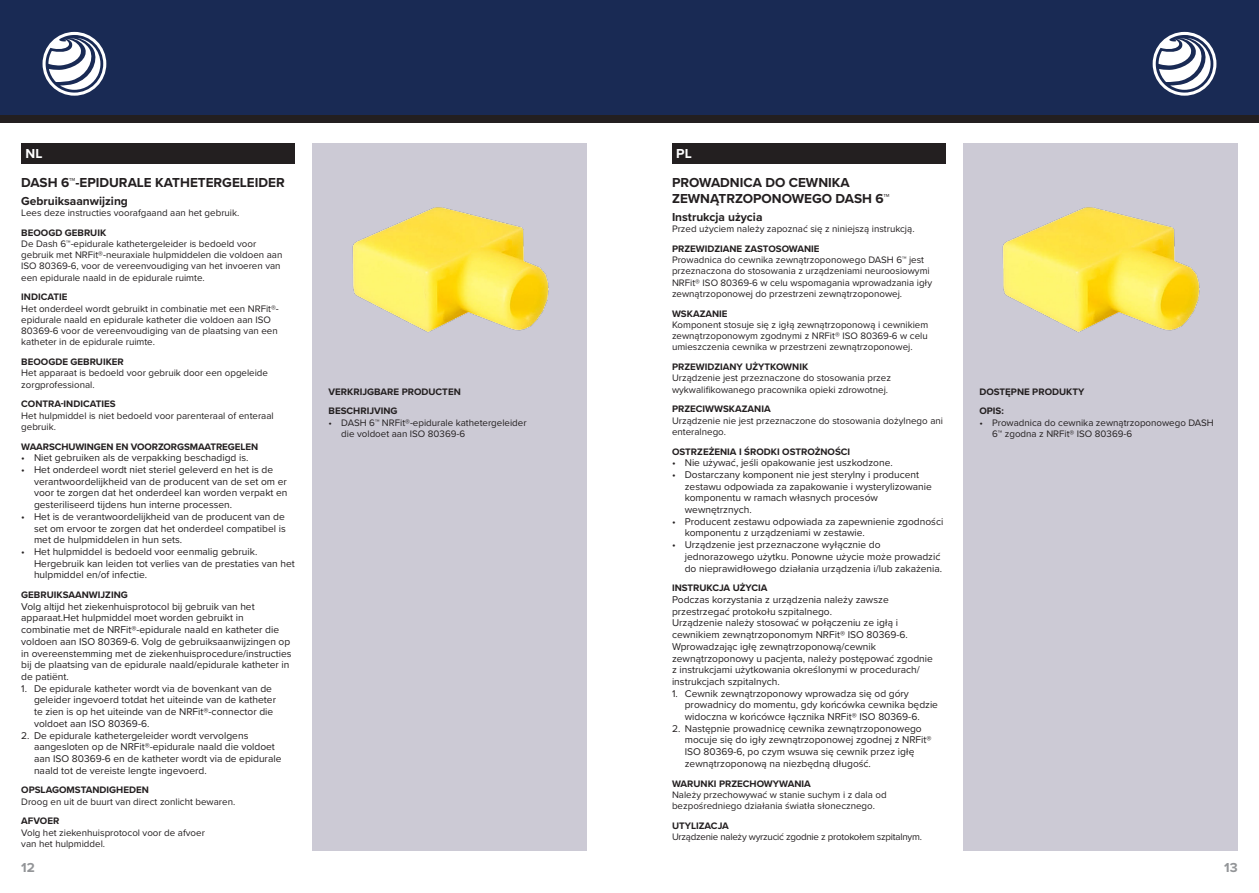
<style>
.page{position:relative;width:1259px;height:893px;background:#fff}
.page>*{position:absolute;margin:0;border:0;box-sizing:border-box;transform-origin:0 0}
.t1{font:700 13.5px/16.2px "Proxima Nova";color:#231f20}
.t2{font:700 13.5px "Proxima Nova";color:#939598}
.t3{font:700 13.5px "Proxima Nova";color:#fff}
.t4{font:700 12px "Proxima Nova";color:#231f20}
.t5{font:10.2px/11.7px "Proxima Nova";color:#231f20}
.t6{font:9.75px/11.2px "Proxima Nova";color:#231f20}
.t7{font:700 9.75px/19.8px "Proxima Nova";color:#231f20}
.t8{font:9.75px "Proxima Nova";letter-spacing:-.025em;color:#231f20}
</style>
<div class="page">
<div style="left:0;top:0;width:1259px;height:115px;background:#192a54"></div>
<div style="left:0;top:115px;width:1259px;height:7px;background:#231f20"></div>
<svg style="left:43px;top:32px;width:63px;height:64px"></svg>
<svg style="left:1152px;top:32px;width:64px;height:64px"></svg>
<div style="left:21px;top:144px;width:274px;height:20px;background:#231f20"></div>
<div style="left:313px;top:143px;width:274px;height:708px;background:#cccad5"></div>
<div style="left:672px;top:144px;width:274px;height:20px;background:#231f20"></div>
<div style="left:963px;top:143px;width:274px;height:708px;background:#cccad5"></div>
<img style="left:352px;top:207px;width:197px;height:126px">
<img style="left:1002px;top:207px;width:198px;height:126px">
<h1 class="t3" style="left:26px;top:144px;width:18px">NL</h1>
<h1 class="t1" style="left:21px;top:174px;width:265px">DASH 6™-EPIDURALE KATHETERGELEIDER</h1>
<p class="t4" style="left:21px;top:192px;width:108px">Gebruiksaanwijzing</p>
<p class="t6" style="left:21px;top:207px;width:220px">Lees deze instructies voorafgaand aan het gebruik.</p>
<p class="t7" style="left:21px;top:222px;width:86px">BEOOGD GEBRUIK</p>
<p class="t6" style="left:21px;top:238px;width:263px">De Dash 6™-epidurale kathetergeleider is bedoeld voor gebruik met NRFit®-neuraxiale hulpmiddelen die voldoen aan ISO 80369‑6, voor de vereenvoudiging van het invoeren van een epidurale naald in de epidurale ruimte.</p>
<p class="t7" style="left:21px;top:287px;width:48px">INDICATIE</p>
<p class="t6" style="left:21px;top:302px;width:258px">Het onderdeel wordt gebruikt in combinatie met een NRFit®- epidurale naald en epidurale katheter die voldoen aan ISO 80369-6 voor de vereenvoudiging van de plaatsing van een katheter in de epidurale ruimte.</p>
<p class="t7" style="left:21px;top:352px;width:104px">BEOOGDE GEBRUIKER</p>
<p class="t6" style="left:21px;top:367px;width:248px">Het apparaat is bedoeld voor gebruik door een opgeleide zorgprofessional.</p>
<p class="t7" style="left:21px;top:394px;width:96px">CONTRA-INDICATIES</p>
<p class="t6" style="left:21px;top:409px;width:254px">Het hulpmiddel is niet bedoeld voor parenteraal of enteraal gebruik.</p>
<p class="t7" style="left:21px;top:436px;width:238px">WAARSCHUWINGEN EN VOORZORGSMAATREGELEN</p>
<p class="t5" style="left:21px;top:452px;width:229px">• Niet gebruiken als de verpakking beschadigd is.</p>
<p class="t5" style="left:34px;top:463px;width:255px;text-indent:-13px">• Het onderdeel wordt niet steriel geleverd en het is de verantwoordelijkheid van de producent van de set om er voor te zorgen dat het onderdeel kan worden verpakt en gesteriliseerd tijdens hun interne processen.</p>
<p class="t5" style="left:34px;top:510px;width:253px;text-align:justify;text-indent:-13px">• Het is de verantwoordelijkheid van de producent van de set om ervoor te zorgen dat het onderdeel compatibel is met de hulpmiddelen in hun sets.</p>
<p class="t5" style="left:34px;top:545px;width:262px;text-indent:-13px">• Het hulpmiddel is bedoeld voor eenmalig gebruik.<br>Hergebruik kan leiden tot verlies van de prestaties van het hulpmiddel en/of infectie.</p>
<p class="t7" style="left:21px;top:585px;width:108px">GEBRUIKSAANWIJZING</p>
<p class="t5" style="left:21px;top:600px;width:272px">Volg altijd het ziekenhuisprotocol bij gebruik van het apparaat.Het hulpmiddel moet worden gebruikt in combinatie met de NRFit®-epidurale naald en katheter die voldoen aan ISO 80369-6. Volg de gebruiksaanwijzingen op in overeenstemming met de ziekenhuisprocedure/instructies bij de plaatsing van de epidurale naald/epidurale katheter in de patiënt.</p>
<p class="t5" style="left:34px;top:682px;width:243px;text-indent:-13px">1. De epidurale katheter wordt via de bovenkant van de geleider ingevoerd totdat het uiteinde van de katheter te zien is op het uiteinde van de NRFit®-connector die voldoet aan ISO 80369-6.</p>
<p class="t5" style="left:34px;top:729px;width:249px;text-indent:-13px">2. De epidurale kathetergeleider wordt vervolgens aangesloten op de NRFit®-epidurale naald die voldoet aan ISO 80369-6 en de katheter wordt via de epidurale naald tot de vereiste lengte ingevoerd.</p>
<p class="t7" style="left:21px;top:780px;width:129px">OPSLAGOMSTANDIGHEDEN</p>
<p class="t6" style="left:21px;top:795px;width:215px">Droog en uit de buurt van direct zonlicht bewaren.</p>
<p class="t7" style="left:21px;top:811px;width:40px">AFVOER</p>
<p class="t6" style="left:21px;top:826px;width:185px">Volg het ziekenhuisprotocol voor de afvoer van het hulpmiddel.</p>
<p class="t7" style="left:328px;top:381px;width:134px">VERKRIJGBARE PRODUCTEN<br>BESCHRIJVING</p>
<p class="t6" style="left:341px;top:416px;width:187px;text-indent:-13px">• DASH 6™ NRFit®-epidurale kathetergeleider die voldoet aan ISO 80369-6</p>
<h1 class="t3" style="left:676px;top:144px;width:17px">PL</h1>
<h1 class="t1" style="left:672px;top:174px;width:219px">PROWADNICA DO CEWNIKA<br>ZEWNĄTRZOPONOWEGO DASH 6™</h1>
<p class="t4" style="left:672px;top:208px;width:92px">Instrukcja użycia</p>
<p class="t6" style="left:672px;top:223px;width:244px">Przed użyciem należy zapoznać się z niniejszą instrukcją.</p>
<p class="t7" style="left:672px;top:238px;width:149px">PRZEWIDZIANE ZASTOSOWANIE</p>
<p class="t6" style="left:672px;top:254px;width:262px">Prowadnica do cewnika zewnątrzoponowego DASH 6™ jest przeznaczona do stosowania z urządzeniami neuroosiowymi NRFit® ISO 80369‑6 w celu wspomagania wprowadzania igły zewnątrzoponowej do przestrzeni zewnątrzoponowej.</p>
<p class="t7" style="left:672px;top:303px;width:57px">WSKAZANIE</p>
<p class="t6" style="left:672px;top:318px;width:258px;text-align:justify">Komponent stosuje się z igłą zewnątrzoponową i cewnikiem zewnątrzoponowym zgodnymi z NRFit® ISO 80369-6 w celu umieszczenia cewnika w przestrzeni zewnątrzoponowej.</p>
<p class="t7" style="left:672px;top:357px;width:138px">PRZEWIDZIANY UŻYTKOWNIK</p>
<p class="t6" style="left:672px;top:372px;width:220px">Urządzenie jest przeznaczone do stosowania przez wykwalifikowanego pracownika opieki zdrowotnej.</p>
<p class="t7" style="left:672px;top:399px;width:100px">PRZECIWWSKAZANIA</p>
<p class="t6" style="left:672px;top:414px;width:272px">Urządzenie nie jest przeznaczone do stosowania dożylnego ani enteralnego.</p>
<p class="t7" style="left:672px;top:441px;width:180px">OSTRZEŻENIA I ŚRODKI OSTROŻNOŚCI</p>
<p class="t5" style="left:672px;top:457px;width:222px">• Nie używać, jeśli opakowanie jest uszkodzone.</p>
<p class="t5" style="left:685px;top:468px;width:249px;text-indent:-13px">• Dostarczany komponent nie jest sterylny i producent zestawu odpowiada za zapakowanie i wysterylizowanie komponentu w ramach własnych procesów wewnętrznych.</p>
<p class="t5" style="left:685px;top:515px;width:260px;text-indent:-13px">• Producent zestawu odpowiada za zapewnienie zgodności komponentu z urządzeniami w zestawie.</p>
<p class="t5" style="left:685px;top:538px;width:259px;text-indent:-13px">• Urządzenie jest przeznaczone wyłącznie do jednorazowego użytku. Ponowne użycie może prowadzić do nieprawidłowego działania urządzenia i/lub zakażenia.</p>
<p class="t7" style="left:672px;top:578px;width:97px">INSTRUKCJA UŻYCIA</p>
<p class="t5" style="left:672px;top:593px;width:262px">Podczas korzystania z urządzenia należy zawsze przestrzegać protokołu szpitalnego.<br>Urządzenie należy stosować w połączeniu ze igłą i cewnikiem zewnątrzoponomym NRFit® ISO 80369-6.<br>Wprowadzając igłę zewnątrzoponową/cewnik zewnątrzoponowy u pacjenta, należy postępować zgodnie z instrukcjami użytkowania określonymi w procedurach/ instrukcjach szpitalnych.</p>
<p class="t5" style="left:685px;top:687px;width:255px;text-indent:-13px">1. Cewnik zewnątrzoponowy wprowadza się od góry prowadnicy do momentu, gdy końcówka cewnika będzie widoczna w końcówce łącznika NRFit® ISO 80369-6.</p>
<p class="t5" style="left:685px;top:722px;width:248px;text-indent:-13px">2. Następnie prowadnicę cewnika zewnątrzoponowego mocuje się do igły zewnątrzoponowej zgodnej z NRFit® ISO 80369-6, po czym wsuwa się cewnik przez igłę zewnątrzoponową na niezbędną długość.</p>
<p class="t7" style="left:672px;top:773px;width:140px">WARUNKI PRZECHOWYWANIA</p>
<p class="t6" style="left:672px;top:788px;width:216px">Należy przechowywać w stanie suchym i z dala od bezpośredniego działania światła słonecznego.</p>
<p class="t7" style="left:672px;top:815px;width:58px">UTYLIZACJA</p>
<p class="t8" style="left:672px;top:830px;width:251px">Urządzenie należy wyrzucić zgodnie z protokołem szpitalnym.</p>
<p class="t7" style="left:979px;top:381px;width:107px">DOSTĘPNE PRODUKTY<br>OPIS:</p>
<p class="t6" style="left:992px;top:416px;width:223px;text-indent:-13px">• Prowadnica do cewnika zewnątrzoponowego DASH<br>6™ zgodna z NRFit® ISO 80369-6</p>
<h1 class="t2" style="left:21px;top:857px;width:15px">12</h1>
<h1 class="t2" style="left:1224px;top:857px;width:15px">13</h1>
</div>
